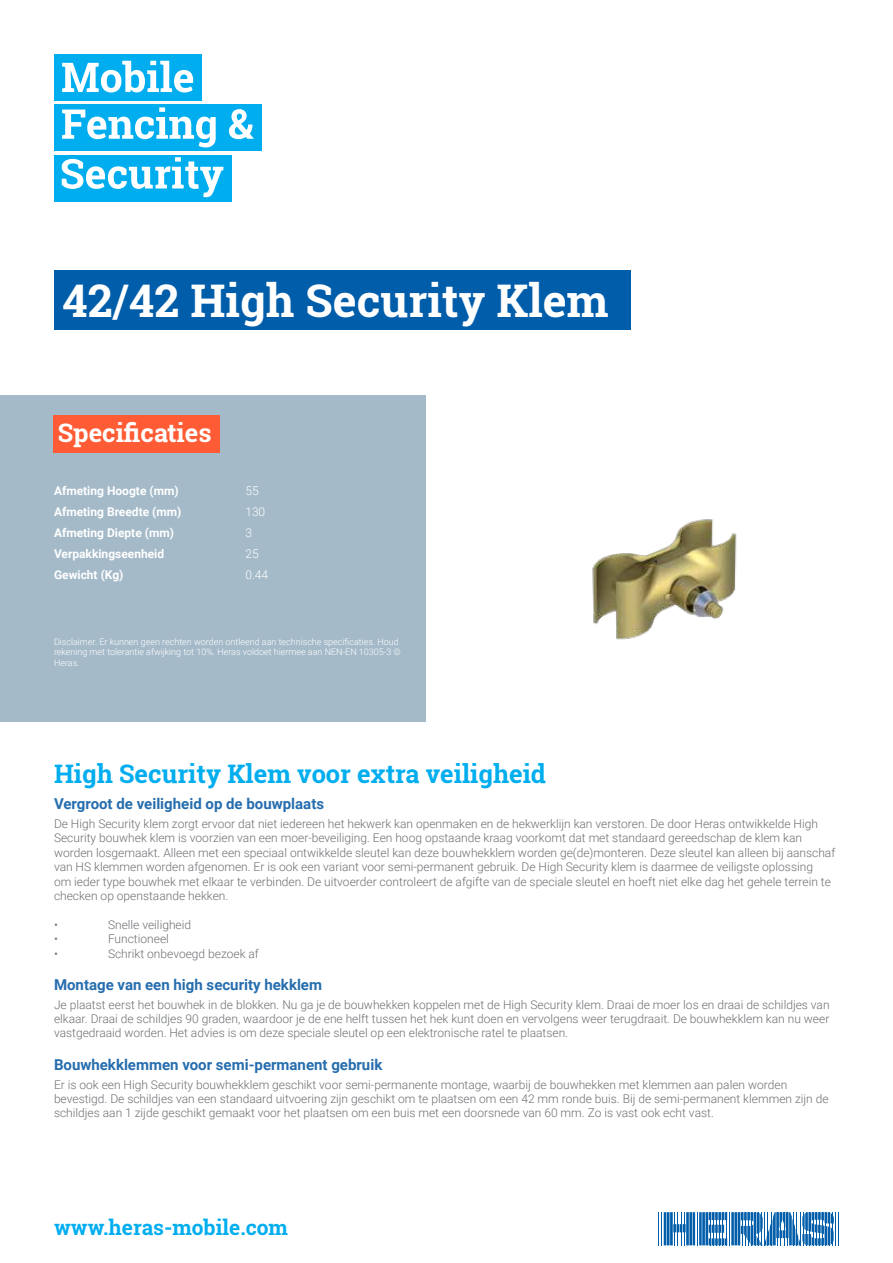
<style>
.page{position:relative;width:893px;height:1263px;background:#fff}
.page>*{position:absolute;margin:0;border:0;box-sizing:border-box;transform-origin:0 0}
.t1{font:700 45px "Roboto Slab";color:#fff}
.t2{font:700 25.5px "Roboto Slab";color:#00aeef}
.t3{font:700 25.5px "Roboto Slab";color:#fff}
.t4{font:700 21px "Roboto Slab";color:#00aeef}
.t5{font:700 15px "Roboto";color:#266dae}
.t6{font:300 12px/14.4px "Roboto";color:#6d6f73}
.t7{font:700 12px "Roboto";color:#fff}
.t8{font:300 12px "Roboto";color:#fff}
.t9{font:300 9px/10.8px "Roboto";color:#fff}
</style>
<div class="page">
<hr style="left:658px;top:1212px;width:1px;height:33px;background:#005daa">
<hr style="left:661px;top:1212px;width:1px;height:33px;background:#005daa">
<hr style="left:697px;top:1212px;width:1px;height:33px;background:#005daa">
<hr style="left:835px;top:1212px;width:1px;height:33px;background:#005daa">
<hr style="left:838px;top:1212px;width:1px;height:33px;background:#005daa">
<svg style="left:664px;top:1212px;width:31px;height:33px"></svg>
<hr style="left:705px;top:1212px;width:3px;height:33px;background:#005daa">
<hr style="left:702px;top:1212px;width:3px;height:33px;background:#005daa">
<hr style="left:699px;top:1212px;width:3px;height:33px;background:#005daa">
<svg style="left:709px;top:1212px;width:125px;height:33px"></svg>
<div style="left:54px;top:54px;width:147px;height:47px;background:#00aeef"></div>
<div style="left:54px;top:104px;width:207px;height:47px;background:#00aeef"></div>
<div style="left:54px;top:155px;width:177px;height:46px;background:#00aeef"></div>
<svg style="left:62px;top:61px;width:131px;height:31px"></svg>
<svg style="left:62px;top:107px;width:154px;height:40px"></svg>
<svg style="left:229px;top:109px;width:25px;height:30px"></svg>
<svg style="left:62px;top:157px;width:161px;height:40px"></svg>
<img style="left:592px;top:519px;width:145px;height:121px">
<div style="left:54px;top:270px;width:576px;height:59px;background:#005daa"></div>
<div style="left:0;top:396px;width:426px;height:326px;background:#a5bac9"></div>
<div style="left:54px;top:415px;width:166px;height:38px;background:#ff5c35"></div>
<h1 class="t1" style="left:63px;top:270px;width:548px">42/42 High Security Klem</h1>
<h2 class="t3" style="left:58px;top:415px;width:155px">Specificaties</h2>
<p class="t7" style="left:54px;top:482px;width:126px">Afmeting Hoogte (mm)</p>
<p class="t8" style="left:245px;top:482px;width:15px">55</p>
<p class="t7" style="left:54px;top:503px;width:129px">Afmeting Breedte (mm)</p>
<p class="t8" style="left:245px;top:503px;width:21px">130</p>
<p class="t7" style="left:54px;top:524px;width:122px">Afmeting Diepte (mm)</p>
<p class="t8" style="left:245px;top:524px;width:8px">3</p>
<p class="t7" style="left:54px;top:545px;width:112px">Verpakkingseenheid</p>
<p class="t8" style="left:245px;top:545px;width:15px">25</p>
<p class="t7" style="left:54px;top:566px;width:71px">Gewicht (Kg)</p>
<p class="t8" style="left:245px;top:566px;width:24px">0.44</p>
<p class="t9" style="left:54px;top:636px;width:348px">Disclaimer. Er kunnen geen rechten worden ontleend aan technische specificaties. Houd rekening met tolerantie afwijking tot 10%. Heras voldoet hiermee aan NEN-EN 10305-3 ©<br>Heras.</p>
<h2 class="t2" style="left:54px;top:756px;width:493px">High Security Klem voor extra veiligheid</h2>
<p class="t5" style="left:54px;top:793px;width:272px">Vergroot de veiligheid op de bouwplaats</p>
<p class="t6" style="left:54px;top:816px;width:783px">De High Security klem zorgt ervoor dat niet iedereen het hekwerk kan openmaken en de hekwerklijn kan verstoren. De door Heras ontwikkelde High Security bouwhek klem is voorzien van een moer-beveiliging. Een hoog opstaande kraag voorkomt dat met standaard gereedschap de klem kan worden losgemaakt. Alleen met een speciaal ontwikkelde sleutel kan deze bouwhekklem worden ge(de)monteren. Deze sleutel kan alleen bij aanschaf van HS klemmen worden afgenomen. Er is ook een variant voor semi-permanent gebruik. De High Security klem is daarmee de veiligste oplossing<br>om ieder type bouwhek met elkaar te verbinden. De uitvoerder controleert de afgifte van de speciale sleutel en hoeft niet elke dag het gehele terrein te checken op openstaande hekken.</p>
<p class="t6" style="left:54px;top:917px;width:5px">•</p>
<p class="t6" style="left:108px;top:917px;width:85px">Snelle veiligheid</p>
<p class="t6" style="left:54px;top:931px;width:5px">•</p>
<p class="t6" style="left:108px;top:931px;width:62px">Functioneel</p>
<p class="t6" style="left:54px;top:946px;width:5px">•</p>
<p class="t6" style="left:108px;top:946px;width:152px">Schrikt onbevoegd bezoek af</p>
<p class="t5" style="left:54px;top:974px;width:270px">Montage van een high security hekklem</p>
<p class="t6" style="left:54px;top:997px;width:777px;text-align:justify">Je plaatst eerst het bouwhek in de blokken. Nu ga je de bouwhekken koppelen met de High Security klem. Draai de moer los en draai de schildjes van elkaar. Draai de schildjes 90 graden, waardoor je de ene helft tussen het hek kunt doen en vervolgens weer terugdraait. De bouwhekklem kan nu weer vastgedraaid worden. Het advies is om deze speciale sleutel op een elektronische ratel te plaatsen.</p>
<p class="t5" style="left:54px;top:1054px;width:330px">Bouwhekklemmen voor semi-permanent gebruik</p>
<p class="t6" style="left:54px;top:1076px;width:776px">Er is ook een High Security bouwhekklem geschikt voor semi-permanente montage, waarbij de bouwhekken met klemmen aan palen worden bevestigd. De schildjes van een standaard uitvoering zijn geschikt om te plaatsen om een 42 mm ronde buis. Bij de semi-permanent klemmen zijn de schildjes aan 1 zijde geschikt gemaakt voor het plaatsen om een buis met een doorsnede van 60 mm. Zo is vast ook echt vast.</p>
<h3 class="t4" style="left:54px;top:1213px;width:236px">www.heras-mobile.com</h3>
</div>
